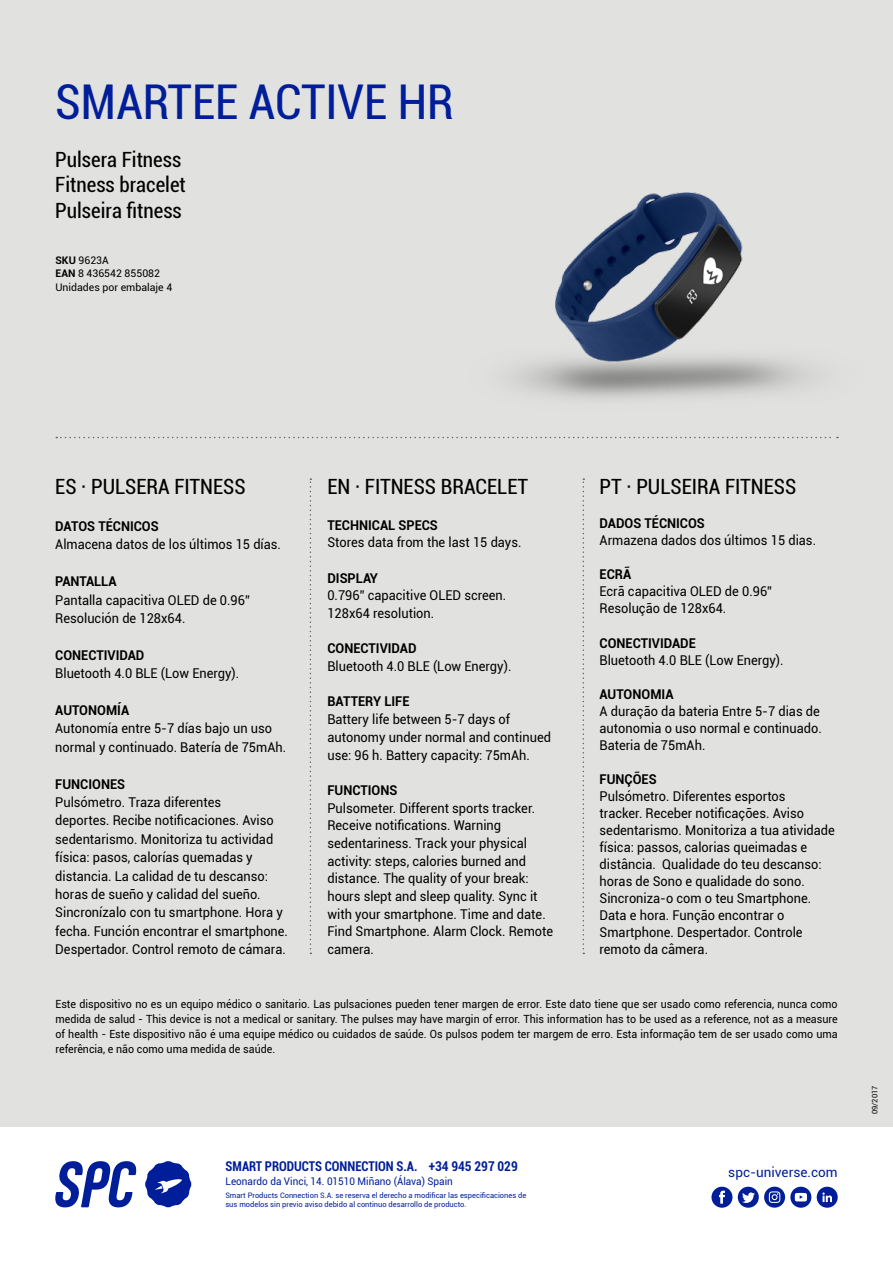
<style>
.page{position:relative;width:893px;height:1263px;background:#fff}
.page>*{position:absolute;margin:0;border:0;box-sizing:border-box;transform-origin:0 0}
.t1{font:condensed 48px "Roboto";color:#001e99}
.t2{font:condensed 21px/25.2px "Roboto";color:#000}
.t3{font:13.5px/17.1px "Roboto";color:#000;scale:.95 1}
.t4{font:700 13.5px "Roboto";color:#000;scale:.95 1}
.t5{font:700 condensed 13.5px "Roboto";color:#001e99;scale:.95 1}
.t6{font:13.5px "Roboto";color:#001e99}
.t7{font:11.25px/15px "Roboto";color:#000;text-align:justify;scale:.95 1}
.t8{font:10.5px/13.5px "Roboto";color:#000}
.t9{font:10.5px "Roboto";color:#001e99;scale:.95 1}
.t10{font:7.5px/9px "Roboto";color:#001e99}
.t11{font:7.5px "Roboto";color:#000}
.s1{font-weight:700}
</style>
<div class="page">
<div style="left:0;top:0;width:893px;height:1126px;background:#e1e2e0"></div>
<svg style="left:55px;top:1161px;width:82px;height:46px"></svg>
<svg style="left:145px;top:1161px;width:47px;height:46px"></svg>
<svg style="left:310px;top:478px;width:1px;height:476px"></svg>
<svg style="left:56px;top:437px;width:369px;height:1px"></svg>
<svg style="left:583px;top:478px;width:1px;height:476px"></svg>
<svg style="left:711px;top:1187px;width:21px;height:21px"></svg>
<svg style="left:738px;top:1187px;width:73px;height:21px"></svg>
<svg style="left:817px;top:1187px;width:21px;height:21px"></svg>
<img style="left:425px;top:192px;width:414px;height:247px">
<h1 class="t1" style="left:55px;top:69px;width:400px">SMARTEE ACTIVE HR</h1>
<h2 class="t2" style="left:55px;top:146px;width:132px">Pulsera Fitness<br>Fitness bracelet<br>Pulseira fitness</h2>
<p class="t8" style="left:56px;top:253px;width:118px"><span class="s1">SKU</span> 9623A<br><span class="s1">EAN</span> 8 436542 855082<br>Unidades por embalaje 4</p>
<h2 class="t2" style="left:55px;top:473px;width:192px">ES · PULSERA FITNESS</h2>
<p class="t4" style="left:55px;top:517px;width:110px">DATOS TÉCNICOS</p>
<p class="t3" style="left:55px;top:535px;width:239px">Almacena datos de los últimos 15 días.</p>
<p class="t4" style="left:55px;top:572px;width:66px">PANTALLA</p>
<p class="t3" style="left:55px;top:590px;width:206px;line-height:18.5px">Pantalla capacitiva OLED de 0.96”<br>Resolución de 128x64.</p>
<p class="t4" style="left:55px;top:645px;width:95px">CONECTIVIDAD</p>
<p class="t3" style="left:55px;top:664px;width:195px">Bluetooth 4.0 BLE (Low Energy).</p>
<p class="t4" style="left:55px;top:701px;width:79px">AUTONOMÍA</p>
<p class="t3" style="left:55px;top:719px;width:245px;line-height:18.5px">Autonomía entre 5-7 días bajo un uso normal y continuado. Batería de 75mAh.</p>
<p class="t4" style="left:55px;top:774px;width:75px">FUNCIONES</p>
<p class="t3" style="left:55px;top:792px;width:247px;line-height:18.5px">Pulsómetro. Traza diferentes<br>deportes. Recibe notificaciones. Aviso sedentarismo. Monitoriza tu actividad física: pasos, calorías quemadas y distancia. La calidad de tu descanso: horas de sueño y calidad del sueño.<br>Sincronízalo con tu smartphone. Hora y fecha. Función encontrar el smartphone.<br>Despertador. Control remoto de cámara.</p>
<h2 class="t2" style="left:327px;top:473px;width:202px">EN · FITNESS BRACELET</h2>
<p class="t4" style="left:327px;top:515px;width:118px">TECHNICAL SPECS</p>
<p class="t3" style="left:327px;top:533px;width:206px">Stores data from the last 15 days.</p>
<p class="t4" style="left:327px;top:568px;width:55px">DISPLAY</p>
<p class="t3" style="left:327px;top:586px;width:190px;line-height:17.7px">0.796” capacitive OLED screen.<br>128x64 resolution.</p>
<p class="t4" style="left:327px;top:639px;width:95px">CONECTIVIDAD</p>
<p class="t3" style="left:327px;top:657px;width:195px">Bluetooth 4.0 BLE (Low Energy).</p>
<p class="t4" style="left:327px;top:692px;width:88px">BATTERY LIFE</p>
<p class="t3" style="left:327px;top:710px;width:237px;line-height:17.7px">Battery life between 5-7 days of autonomy under normal and continued use: 96 h. Battery capacity: 75mAh.</p>
<p class="t4" style="left:327px;top:780px;width:75px">FUNCTIONS</p>
<p class="t3" style="left:327px;top:798px;width:239px;line-height:17.7px">Pulsometer. Different sports tracker.<br>Receive notifications. Warning sedentariness. Track your physical activity: steps, calories burned and distance. The quality of your break: hours slept and sleep quality. Sync it with your smartphone. Time and date.<br>Find Smartphone. Alarm Clock. Remote camera.</p>
<h2 class="t2" style="left:600px;top:473px;width:198px">PT · PULSEIRA FITNESS</h2>
<p class="t4" style="left:600px;top:514px;width:112px">DADOS TÉCNICOS</p>
<p class="t3" style="left:600px;top:531px;width:229px">Armazena dados dos últimos 15 dias.</p>
<p class="t4" style="left:600px;top:565px;width:35px">ECRÃ</p>
<p class="t3" style="left:600px;top:582px;width:183px">Ecrã capacitiva OLED de 0.96”<br>Resolução de 128x64.</p>
<p class="t4" style="left:600px;top:633px;width:103px">CONECTIVIDADE</p>
<p class="t3" style="left:600px;top:651px;width:195px">Bluetooth 4.0 BLE (Low Energy).</p>
<p class="t4" style="left:600px;top:684px;width:79px">AUTONOMIA</p>
<p class="t3" style="left:600px;top:702px;width:235px">A duração da bateria Entre 5-7 dias de autonomia o uso normal e continuado.<br>Bateria de 75mAh.</p>
<p class="t4" style="left:600px;top:769px;width:62px">FUNÇÕES</p>
<p class="t3" style="left:600px;top:787px;width:249px">Pulsómetro. Diferentes esportos<br>tracker. Receber notificações. Aviso sedentarismo. Monitoriza a tua atividade física: passos, calorias queimadas e distância. Qualidade do teu descanso: horas de Sono e qualidade do sono.<br>Sincroniza-o com o teu Smartphone.<br>Data e hora. Função encontrar o Smartphone. Despertador. Controle remoto da câmera.</p>
<p class="t7" style="left:56px;top:996px;width:825px">Este dispositivo no es un equipo médico o sanitario. Las pulsaciones pueden tener margen de error. Este dato tiene que ser usado como referencia, nunca como medida de salud - This device is not a medical or sanitary. The pulses may have margin of error. This information has to be used as a reference, not as a measure of health - Este dispositivo não é uma equipe médico ou cuidados de saúde. Os pulsos podem ter margem de erro. Esta informação tem de ser usado como uma referência, e não como uma medida de saúde.</p>
<p class="t5" style="left:226px;top:1157px;width:309px">SMART PRODUCTS CONNECTION S.A. +34 945 297 029</p>
<p class="t9" style="left:226px;top:1173px;width:241px">Leonardo da Vinci, 14. 01510 Miñano (Álava) Spain</p>
<p class="t10" style="left:225px;top:1191px;width:302px">Smart Products Connection S.A. se reserva el derecho a modificar las especificaciones de sus modelos sin previo aviso debido al continuo desarrollo de producto.</p>
<p class="t6" style="left:728px;top:1162px;width:111px">spc-universe.com</p>
<p class="t11" style="left:869px;top:1114px;width:30px;rotate:-90deg">09/2017</p>
</div>
